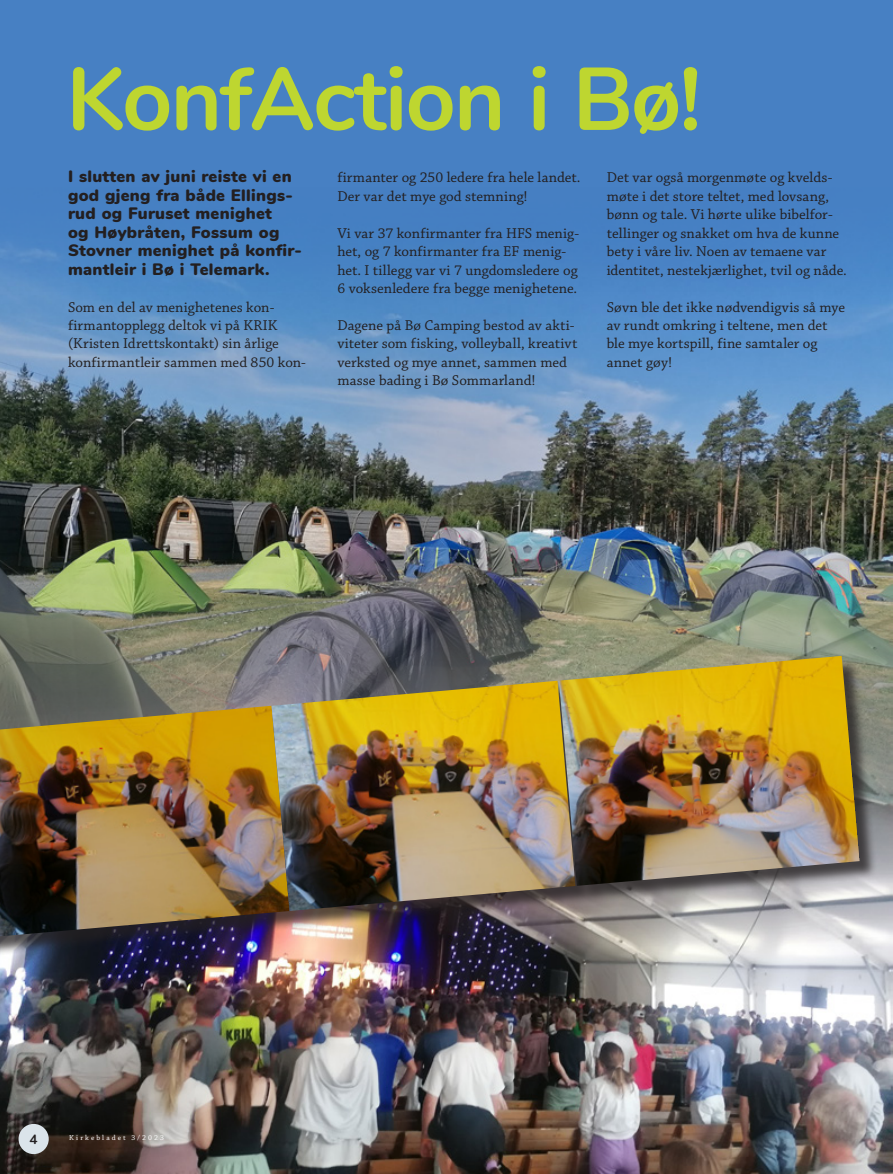
<style>
.page{position:relative;width:893px;height:1174px;background:#fff}
.page>*{position:absolute;margin:0;border:0;box-sizing:border-box;transform-origin:0 0}
.Sitat{font:700 88.5px "Nunito";letter-spacing:-.02em;color:#bed630}
.mellomtittel{font:900 16.5px/18.5px "Nunito";letter-spacing:.02em;color:#231f20}
.Brødtekst{font:15px/18.5px "Chaparral Pro";letter-spacing:.01em;color:#231f20}
.t1{font:700 13.5px "Nunito";color:#231f20}
.Brødtekst-2{font:7.5px "Chaparral Pro";letter-spacing:.27em;color:#fff}
</style>
<div class="page">
<div style="left:0;top:0;width:893px;height:867px;background:#4780c3"></div>
<img style="left:0;top:242px;width:893px;height:302px">
<img style="left:0;top:544px;width:893px;height:630px">
<div style="left:0;top:658px;width:878px;height:299px;background:#231f20;opacity:.75"></div>
<img style="left:0;top:706px;width:289px;height:230px">
<img style="left:272px;top:680px;width:303px;height:231px">
<img style="left:559px;top:656px;width:301px;height:230px">
<div style="left:19px;top:1123px;width:30px;height:31px;background:#dbe4ea;border-radius:50%"></div>
<p class="Sitat" style="left:66px;top:34px;width:636px">KonfAction i Bø!</p>
<p class="mellomtittel" style="left:68px;top:166px;width:235px">I slutten av juni reiste vi en god gjeng fra både Ellings&shy;rud og Furuset menighet<br>og Høybråten, Fossum og<br>Stovner menighet på konfir&shy;mantleir i Bø i Telemark.</p>
<p class="Brødtekst" style="left:68px;top:298px;width:239px">Som en del av menighetenes kon&shy;firmantopplegg deltok vi på KRIK (Kristen Idrettskontakt) sin årlige konfirmantleir sammen med 850 kon-</p>
<p class="Brødtekst" style="left:607px;top:169px;width:242px">Det var også morgenmøte og kvelds&shy;møte i det store teltet, med lovsang, bønn og tale. Vi hørte ulike bibelfor&shy;tellinger og snakket om hva de kunne bety i våre liv. Noen av temaene var identitet, nestekjærlighet, tvil og nåde.</p>
<p class="Brødtekst" style="left:607px;top:298px;width:240px">Søvn ble det ikke nødvendigvis så mye av rundt omkring i teltene, men det ble mye kortspill, fine samtaler og annet gøy!</p>
<p class="Brødtekst" style="left:337px;top:169px;width:245px">firmanter og 250 ledere fra hele landet.<br>Der var det mye god stemning!</p>
<p class="Brødtekst" style="left:337px;top:224px;width:243px">Vi var 37 konfirmanter fra HFS menig&shy;het, og 7 konfirmanter fra EF menig&shy;het. I tillegg var vi 7 ungdomsledere og 6 voksenledere fra begge menighetene.</p>
<p class="Brødtekst" style="left:337px;top:317px;width:242px">Dagene på Bø Camping bestod av akti&shy;viteter som fisking, volleyball, kreativt verksted og mye annet, sammen med masse bading i Bø Sommarland!</p>
<p class="t1" style="left:30px;top:1129px;width:10px">4</p>
<p class="Brødtekst-2" style="left:69px;top:1133px;width:96px">Kirkebladet 3/2023</p>
</div>
